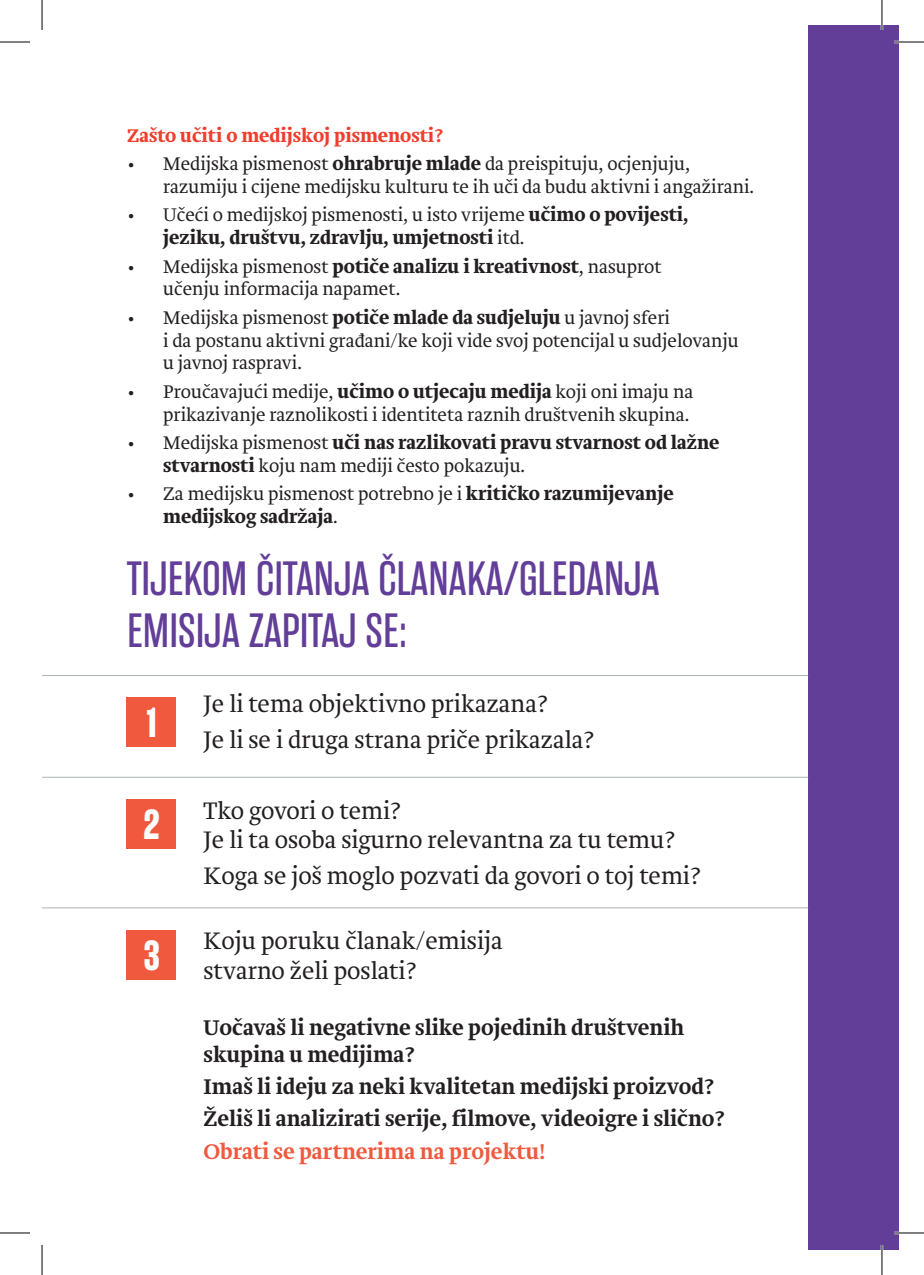
<style>
.page{position:relative;width:924px;height:1275px;background:#fff}
.page>*{position:absolute;margin:0;border:0;box-sizing:border-box;transform-origin:0 0}
.t1{font:48px/52px "Rama Gothic E";color:#623e99}
.t2{font:700 42px "Rama Gothic E";color:#fff}
.t3{font:300 24.8px/29.8px "Brioni Pro";color:#231f20}
.t4{font:500 22px/26.4px "Brioni Pro";color:#231f20}
.t5{font:500 22px "Brioni Pro";color:#f0593e}
.t6{font:300 19px/22.8px "Brioni Pro";color:#231f20}
.t7{font:700 19px/22.8px "Brioni Pro";color:#231f20}
.t8{font:700 19px "Brioni Pro";color:#ef3e2e}
.s1{font-weight:700}
.s2{font-weight:300}
</style>
<div class="page">
<div style="left:807px;top:25px;width:91px;height:1225px;background:#623e99"></div>
<hr style="left:42px;top:777px;width:765px;height:1px;background:#aeb4b6">
<hr style="left:42px;top:907px;width:765px;height:1px;background:#aeb4b6">
<hr style="left:42px;top:675px;width:765px;height:1px;background:#aeb4b6">
<div style="left:126px;top:697px;width:50px;height:50px;background:#f0593e"></div>
<div style="left:126px;top:799px;width:50px;height:50px;background:#f0593e"></div>
<div style="left:126px;top:930px;width:50px;height:50px;background:#f0593e"></div>
<hr style="left:893px;top:41px;width:30px;height:2px;background:#fff">
<hr style="left:893px;top:1231px;width:30px;height:3px;background:#fff">
<hr style="left:880px;top:0;width:2px;height:30px;background:#fff">
<hr style="left:880px;top:1245px;width:2px;height:30px;background:#fff">
<hr style="left:0;top:42px;width:30px;height:1px;background:#000">
<hr style="left:893px;top:42px;width:30px;height:1px;background:#000">
<hr style="left:0;top:1232px;width:30px;height:1px;background:#000">
<hr style="left:893px;top:1232px;width:30px;height:1px;background:#000">
<hr style="left:42px;top:0;width:1px;height:30px;background:#000">
<hr style="left:42px;top:1245px;width:1px;height:30px;background:#000">
<hr style="left:881px;top:0;width:1px;height:30px;background:#000">
<hr style="left:881px;top:1245px;width:1px;height:30px;background:#000">
<p class="t8" style="left:127px;top:122px;width:318px">Zašto učiti o medijskoj pismenosti?</p>
<p class="t6" style="left:163px;top:153px;width:592px;text-indent:-36px">• Medijska pismenost <span class="s1">ohrabruje mlade</span> da preispituju, ocjenjuju, razumiju i cijene medijsku kulturu te ih uči da budu aktivni i angažirani.</p>
<p class="t7" style="left:163px;top:204px;width:526px;text-indent:-36px"><span class="s2">• Učeći o medijskoj pismenosti, u isto vrijeme</span> učimo o povijesti, jeziku, društvu, zdravlju, umjetnosti <span class="s2">itd.</span></p>
<p class="t6" style="left:163px;top:255px;width:500px;text-indent:-36px">• Medijska pismenost <span class="s1">potiče analizu i kreativnost</span>, nasuprot učenju informacija napamet.</p>
<p class="t6" style="left:163px;top:307px;width:576px;text-indent:-36px">• Medijska pismenost <span class="s1">potiče mlade da sudjeluju</span> u javnoj sferi<br>i da postanu aktivni građani/ke koji vide svoj potencijal u sudjelovanju u javnoj raspravi.</p>
<p class="t6" style="left:127px;top:381px;width:567px;text-align:right">• Proučavajući medije, <span class="s1">učimo o utjecaju medija</span> koji oni imaju na prikazivanje raznolikosti i identiteta raznih društvenih skupina.</p>
<p class="t7" style="left:163px;top:431px;width:557px;text-indent:-36px"><span class="s2">• Medijska pismenost</span> uči nas razlikovati pravu stvarnost od lažne stvarnosti <span class="s2">koju nam mediji često pokazuju.</span></p>
<p class="t7" style="left:163px;top:483px;width:512px;text-indent:-36px"><span class="s2">• Za medijsku pismenost potrebno je i</span> kritičko razumijevanje medijskog sadržaja<span class="s2">.</span></p>
<h1 class="t1" style="left:127px;top:554px;width:533px">TIJEKOM ČITANJA ČLANAKA/GLEDANJA<br>EMISIJA ZAPITAJ SE:</h1>
<h2 class="t2" style="left:146px;top:699px;width:12px">1</h2>
<h2 class="t2" style="left:143px;top:801px;width:18px">2</h2>
<h2 class="t2" style="left:144px;top:932px;width:17px">3</h2>
<h3 class="t3" style="left:203px;top:687px;width:393px;line-height:35.6px">Je li tema objektivno prikazana?<br>Je li se i druga strana priče prikazala?</h3>
<h3 class="t3" style="left:203px;top:796px;width:473px">Tko govori o temi?<br>Je li ta osoba sigurno relevantna za tu temu?</h3>
<h3 class="t3" style="left:203px;top:861px;width:499px">Koga se još moglo pozvati da govori o toj temi?</h3>
<h3 class="t3" style="left:203px;top:927px;width:301px">Koju poruku članak/emisija stvarno želi poslati?</h3>
<p class="t4" style="left:203px;top:1015px;width:482px">Uočavaš li negativne slike pojedinih društvenih skupina u medijima?</p>
<p class="t4" style="left:203px;top:1070px;width:523px;line-height:32.2px">Imaš li ideju za neki kvalitetan medijski proizvod?<br>Želiš li analizirati serije, filmove, videoigre i slično?</p>
<p class="t5" style="left:203px;top:1136px;width:343px">Obrati se partnerima na projektu!</p>
</div>
